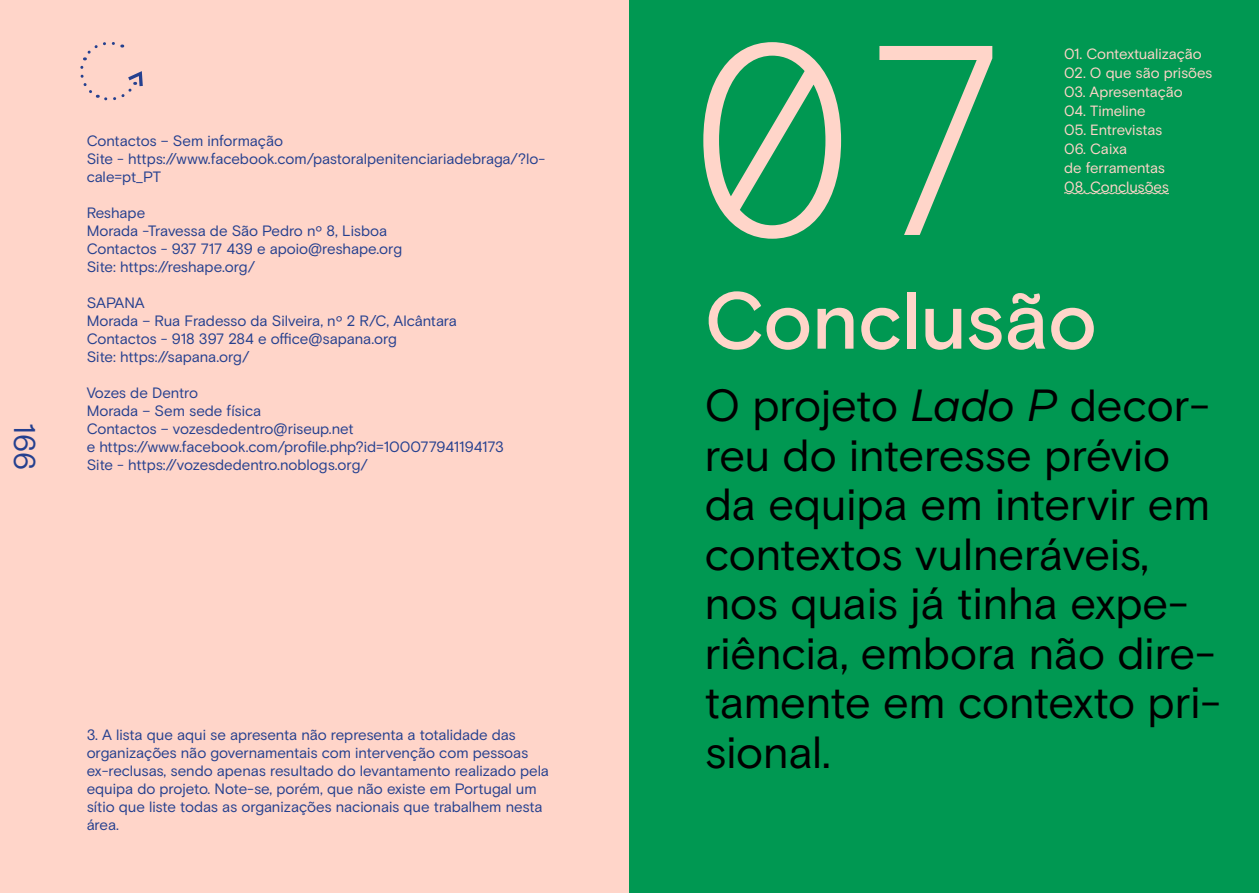
<style>
.page{position:relative;width:1259px;height:893px;background:#ffd5c9}
.page>*{position:absolute;margin:0;border:0;box-sizing:border-box;transform-origin:0 0}
.t1{font:300 270px "Basis Grotesque Mono Pro";color:#ffd5c9}
.t2{font:500 80.25px "Basis Grotesque Pro";letter-spacing:-.01em;color:#ffd5c9}
.t3{font:45px/49.5px "Basis Grotesque Pro";letter-spacing:-.005em;color:#000}
.t4{font:30px "Basis Grotesque Pro";color:#25408f}
.t5{font:15px/18px "Basis Grotesque Pro";letter-spacing:-.005em;color:#25408f}
.t6{font:14.85px/18.9px "Basis Grotesque Pro";letter-spacing:-.005em;color:#ffd5c9}
.s1{font-style:italic}
</style>
<div class="page">
<div style="left:629px;top:0;width:630px;height:893px;background:#009852"></div>
<svg style="left:1064px;top:192px;width:105px;height:3px"></svg>
<svg style="left:80px;top:42px;width:63px;height:59px"></svg>
<h3 class="t4" style="left:42px;top:423px;width:49px;rotate:90deg">166</h3>
<p class="t5" style="left:87px;top:132px;width:460px">Contactos – Sem informação<br>Site - https://www.facebook.com/pastoralpenitenciariadebraga/?lo&shy;cale=pt_PT</p>
<p class="t5" style="left:87px;top:204px;width:317px">Reshape<br>Morada -Travessa de São Pedro nº 8, Lisboa<br>Contactos - 937 717 439 e apoio@reshape.org<br>Site: https://reshape.org/</p>
<p class="t5" style="left:87px;top:294px;width:372px">SAPANA<br>Morada – Rua Fradesso da Silveira, nº 2 R/C, Alcântara Contactos - 918 397 284 e office@sapana.org<br>Site: https://sapana.org/</p>
<p class="t5" style="left:87px;top:384px;width:418px">Vozes de Dentro<br>Morada – Sem sede física<br>Contactos – vozesdedentro@riseup.net<br>e https://www.facebook.com/profile.php?id=100077941194173<br>Site - https://vozesdedentro.noblogs.org/</p>
<p class="t5" style="left:87px;top:726px;width:464px">3. A lista que aqui se apresenta não representa a totalidade das organizações não governamentais com intervenção com pessoas ex-reclusas, sendo apenas resultado do levantamento realizado pela equipa do projeto. Note-se, porém, que não existe em Portugal um sítio que liste todas as organizações nacionais que trabalhem nesta área.</p>
<h1 class="t1" style="left:691px;top:-17px;width:327px">07</h1>
<p class="t6" style="left:1064px;top:45px;width:139px">01. Contextualização</p>
<p class="t6" style="left:1064px;top:64px;width:150px">02. O que são prisões</p>
<p class="t6" style="left:1064px;top:83px;width:120px">03. Apresentação</p>
<p class="t6" style="left:1064px;top:102px;width:83px">04. Timeline</p>
<p class="t6" style="left:1064px;top:121px;width:100px">05. Entrevistas</p>
<p class="t6" style="left:1064px;top:140px;width:102px">06. Caixa<br>de ferramentas</p>
<p class="t6" style="left:1064px;top:177px;width:106px">08. Conclusões</p>
<h2 class="t2" style="left:705px;top:274px;width:393px">Conclusão</h2>
<h3 class="t3" style="left:705px;top:381px;width:518px">O projeto <span class="s1">Lado P</span> decor&shy;reu do interesse prévio da equipa em intervir em contextos vulneráveis, nos quais já tinha expe&shy;riência, embora não dire&shy;tamente em contexto pri&shy;sional.</h3>
</div>
